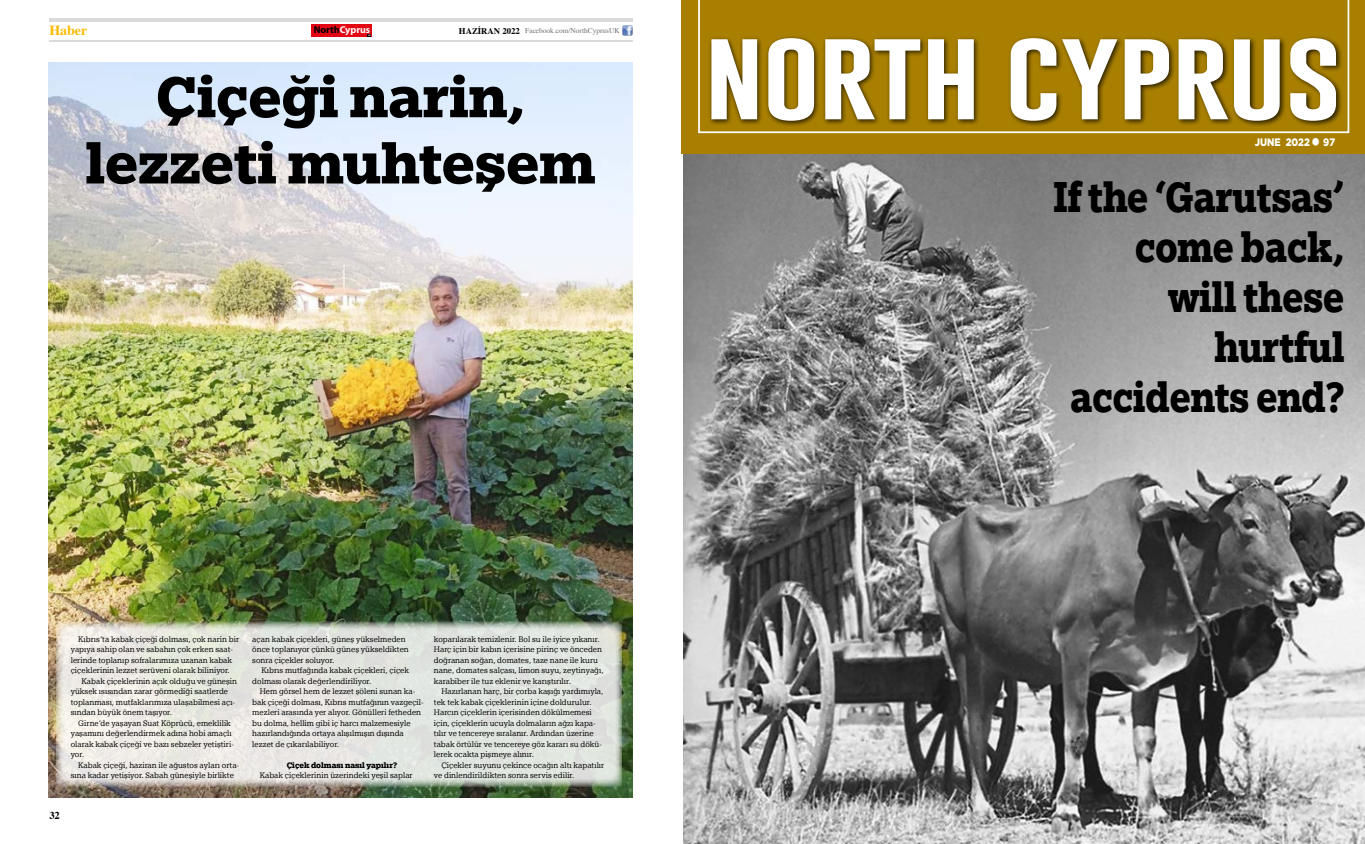
<style>
.page{position:relative;width:1365px;height:844px;background:#fff}
.page>*{position:absolute;margin:0;border:0;box-sizing:border-box;transform-origin:0 0}
.t1{font:700 63.09px/66.2px "Egyptian Slate Pro";color:#000;text-align:center}
.t2{font:700 46.81px/50px "Egyptian Slate Pro";color:#000;text-align:right;scale:.85 1}
.t3{font:700 14px "Times";letter-spacing:-.005em;color:#fbba00}
.t4{font:900 10.85px "Gotham";color:#fff;scale:.86 1}
.t5{font:700 10.5px "Times";color:#000}
.t6{font:700 9.97px "Myriad Pro";color:#fff}
.t7{font:8.75px/10.5px "Egyptian Slate Pro";color:#000}
.t8{font:700 8.75px "Egyptian Slate Pro";color:#000}
.t9{font:700 8.75px "Times";color:#000}
.t10{font:7.35px "Times";color:#706f6f}
.t11{font:700 2.19px "Myriad Pro";color:#fff}
.s1{color:#000}
</style>
<div class="page">
<hr style="left:50px;top:40px;width:582px;height:2px;background:#dadada">
<hr style="left:50px;top:19px;width:582px;height:3px;background:#dadada">
<svg style="left:622px;top:25px;width:10px;height:11px"></svg>
<div style="left:311px;top:24px;width:60px;height:13px;background:#e30613"></div>
<svg style="left:367px;top:34px;width:4px;height:3px"></svg>
<img style="left:683px;top:153px;width:681px;height:690px">
<img style="left:48px;top:62px;width:584px;height:735px">
<div style="left:681px;top:0;width:683px;height:153px;background:#a87f00"></div>
<svg style="left:698px;top:0;width:651px;height:133px"></svg>
<svg style="left:56px;top:621px;width:565px;height:165px;background:#e0e1db"></svg>
<h3 class="t3" style="left:49px;top:17px;width:39px">Haber</h3>
<p class="t6" style="left:313px;top:23px;width:58px"><span class="s1">North</span>Cyprus</p>
<p class="t11" style="left:368px;top:34px;width:4px">UK</p>
<p class="t9" style="left:459px;top:23px;width:63px">HAZİRAN 2022</p>
<p class="t10" style="left:525px;top:24px;width:96px">Facebook.com/NorthCyprusUK</p>
<h1 class="t1" style="left:86px;top:63px;width:511px">Çiçeği narin, lezzeti muhteşem</h1>
<p class="t7" style="left:71px;top:633px;width:170px;text-indent:7px">Kıbrıs’ta kabak çiçeği dolması, çok narin bir yapıya sahip olan ve sabahın çok erken saat&shy;lerinde toplanıp sofralarımıza uzanan kabak çiçeklerinin lezzet serüveni olarak biliniyor.</p>
<p class="t7" style="left:71px;top:675px;width:168px;text-indent:11px">Kabak çiçeklerinin açık olduğu ve güneşin yüksek ısısından zarar görmediği saatlerde toplanması, mutfaklarımıza ulaşabilmesi açı&shy;sından büyük önem taşıyor.</p>
<p class="t7" style="left:71px;top:717px;width:165px;text-indent:7px">Girne’de yaşayan Suat Köprücü, emeklilik yaşamını değerlendirmek adına hobi amaçlı olarak kabak çiçeği ve bazı sebzeler yetiştiri&shy;yor.</p>
<p class="t7" style="left:71px;top:759px;width:170px;text-indent:7px">Kabak çiçeği, haziran ile ağustos ayları orta&shy;sına kadar yetişiyor. Sabah güneşiyle birlikte</p>
<p class="t5" style="left:49px;top:804px;width:12px">32</p>
<p class="t7" style="left:252px;top:633px;width:158px">açan kabak çiçekleri, güneş yükselmeden önce toplanıyor çünkü güneş yükseldikten sonra çiçekler soluyor.</p>
<p class="t7" style="left:252px;top:665px;width:158px;text-indent:9px">Kıbrıs mutfağında kabak çiçekleri, çiçek dolması olarak değerlendiriliyor.</p>
<p class="t7" style="left:252px;top:686px;width:173px;text-indent:7px">Hem görsel hem de lezzet şöleni sunan ka&shy;bak çiçeği dolması, Kıbrıs mutfağının vazgeçil&shy;mezleri arasında yer alıyor. Gönülleri fetheden bu dolma, hellim gibi iç harcı malzemesiyle hazırlandığında ortaya alışılmışın dışında lezzet de çıkarılabiliyor.</p>
<p class="t8" style="left:287px;top:760px;width:112px">Çiçek dolması nasıl yapılır?</p>
<p class="t7" style="left:260px;top:770px;width:154px">Kabak çiçeklerinin üzerindeki yeşil saplar</p>
<p class="t7" style="left:434px;top:633px;width:171px">koparılarak temizlenir. Bol su ile iyice yıkanır.<br>Harç için bir kabın içerisine pirinç ve önceden doğranan soğan, domates, taze nane ile kuru nane, domates salçası, limon suyu, zeytinyağı, karabiber ile tuz eklenir ve karıştırılır.</p>
<p class="t7" style="left:434px;top:686px;width:171px;text-indent:7px">Hazırlanan harç, bir çorba kaşığı yardımıyla, tek tek kabak çiçeklerinin içine doldurulur.<br>Harcın çiçeklerin içerisinden dökülmemesi için, çiçeklerin ucuyla dolmaların ağzı kapa&shy;tılır ve tencereye sıralanır. Ardından üzerine tabak örtülür ve tencereye göz kararı su dökü&shy;lerek ocakta pişmeye alınır.</p>
<p class="t7" style="left:434px;top:759px;width:172px;text-indent:7px">Çiçekler suyunu çekince ocağın altı kapatılır ve dinlendirildikten sonra servis edilir.</p>
<p class="t4" style="left:1254px;top:134px;width:95px">JUNE 2022 ■ 97</p>
<h2 class="t2" style="left:1053px;top:172px;width:343px">If the ‘Garutsas’ come back,<br>will these hurtful accidents end?</h2>
</div>
